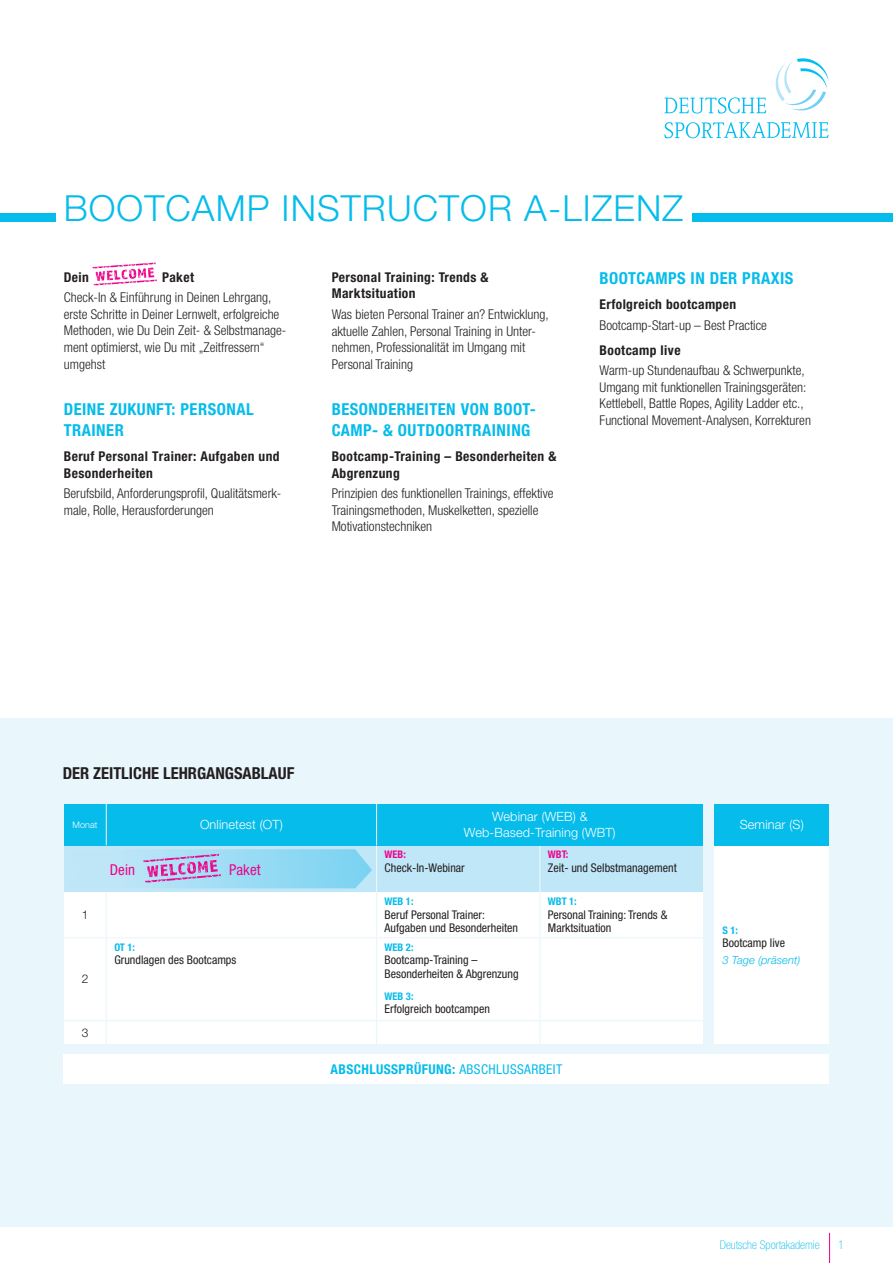
<style>
.page{position:relative;width:893px;height:1263px;background:#fff}
.page>*{position:absolute;margin:0;border:0;box-sizing:border-box;transform-origin:0 0}
.t1{font:300 36px "Helvetica Neue LT Std";letter-spacing:.03em;color:#05bceb}
.t2{font:700 condensed 16.5px/21px "Helvetica Neue LT Pro";letter-spacing:.03em;color:#05bceb}
.t3{font:700 condensed 16.5px "Helvetica Neue LT Pro";color:#231f20}
.t4{font:condensed 15px "Helvetica Neue LT Std";letter-spacing:.01em;color:#ed028c}
.t5{font:300 condensed 13.5px/16.5px "Helvetica Neue LT Pro";color:#231f20}
.t6{font:700 condensed 13.5px/16.5px "Helvetica Neue LT Pro";letter-spacing:.03em;color:#231f20}
.t7{font:700 condensed 13.5px "Helvetica Neue LT Pro";letter-spacing:.03em;color:#05bceb}
.t8{font:300 12.75px/16.5px "Helvetica Neue LT Std";letter-spacing:.01em;color:#fff;text-align:center}
.t9{font:condensed 12px/13.5px "Helvetica Neue LT Std";color:#231f20}
.t10{font:100 condensed 12px "Helvetica Neue LT Std";color:#05bceb}
.t11{font:300 12px "Helvetica Neue LT Std";color:#231f20}
.t12{font:italic 300 11.25px "Helvetica Neue LT Std";color:#05bceb}
.t13{font:700 condensed 10.5px "Helvetica Neue LT Pro";color:#05bceb}
.t14{font:700 condensed 10.5px "Helvetica Neue LT Pro";color:#ed028c}
.t15{font:300 9px "Helvetica Neue LT Std";letter-spacing:.01em;color:#fff}
.s1{font-family:"Helvetica Neue LT Std";font-weight:400}
</style>
<div class="page">
<div style="left:0;top:719px;width:893px;height:508px;background:#e9f7fc"></div>
<hr style="left:829px;top:1233px;width:1px;height:30px;background:#ed028c">
<div style="left:692px;top:213px;width:201px;height:8px;background:#05bceb"></div>
<div style="left:0;top:213px;width:55px;height:8px;background:#05bceb"></div>
<div style="left:64px;top:1054px;width:765px;height:30px;background:#fff"></div>
<div style="left:714px;top:845px;width:115px;height:199px;background:#fff"></div>
<div style="left:64px;top:892px;width:42px;height:46px;background:#fff"></div>
<div style="left:106px;top:892px;width:271px;height:46px;background:#fff"></div>
<div style="left:377px;top:892px;width:163px;height:46px;background:#fff"></div>
<div style="left:540px;top:892px;width:163px;height:46px;background:#fff"></div>
<div style="left:64px;top:938px;width:42px;height:82px;background:#fff"></div>
<div style="left:106px;top:938px;width:271px;height:82px;background:#fff"></div>
<div style="left:377px;top:938px;width:163px;height:82px;background:#fff"></div>
<div style="left:540px;top:938px;width:163px;height:82px;background:#fff"></div>
<div style="left:64px;top:1020px;width:42px;height:24px;background:#fff"></div>
<div style="left:106px;top:1020px;width:271px;height:24px;background:#fff"></div>
<div style="left:377px;top:1020px;width:163px;height:24px;background:#fff"></div>
<div style="left:540px;top:1020px;width:163px;height:24px;background:#fff"></div>
<svg style="left:664px;top:97px;width:102px;height:17px"></svg>
<svg style="left:664px;top:122px;width:165px;height:16px"></svg>
<svg style="left:775px;top:58px;width:53px;height:52px"></svg>
<svg style="left:92px;top:263px;width:65px;height:22px"></svg>
<hr style="left:64px;top:1020px;width:42px;height:1px;background:#e9f7fc">
<hr style="left:106px;top:1020px;width:271px;height:1px;background:#e9f7fc">
<hr style="left:377px;top:1020px;width:163px;height:1px;background:#e9f7fc">
<hr style="left:540px;top:1020px;width:163px;height:1px;background:#e9f7fc">
<hr style="left:64px;top:937px;width:42px;height:1px;background:#e9f7fc">
<hr style="left:106px;top:937px;width:271px;height:1px;background:#e9f7fc">
<hr style="left:377px;top:937px;width:163px;height:1px;background:#e9f7fc">
<hr style="left:540px;top:937px;width:163px;height:1px;background:#e9f7fc">
<div style="left:64px;top:845px;width:42px;height:47px;background:#c0e7f8"></div>
<div style="left:106px;top:845px;width:271px;height:47px;background:#c0e7f8"></div>
<div style="left:377px;top:845px;width:163px;height:47px;background:#c0e7f8"></div>
<div style="left:540px;top:845px;width:163px;height:47px;background:#c0e7f8"></div>
<hr style="left:376px;top:845px;width:1px;height:47px;background:#e9f7fc">
<hr style="left:539px;top:845px;width:1px;height:47px;background:#e9f7fc">
<hr style="left:106px;top:892px;width:1px;height:45px;background:#e9f7fc">
<hr style="left:376px;top:892px;width:1px;height:45px;background:#e9f7fc">
<hr style="left:539px;top:892px;width:1px;height:45px;background:#e9f7fc">
<hr style="left:106px;top:938px;width:1px;height:82px;background:#e9f7fc">
<hr style="left:376px;top:938px;width:1px;height:82px;background:#e9f7fc">
<hr style="left:539px;top:938px;width:1px;height:82px;background:#e9f7fc">
<svg style="left:106px;top:1021px;width:1px;height:23px"></svg>
<svg style="left:376px;top:1021px;width:1px;height:23px"></svg>
<svg style="left:539px;top:1021px;width:1px;height:23px"></svg>
<svg style="left:143px;top:849px;width:229px;height:39px;background:#9eccec"></svg>
<div style="left:64px;top:804px;width:42px;height:41px;background:#05bceb"></div>
<div style="left:106px;top:804px;width:271px;height:41px;background:#05bceb"></div>
<div style="left:377px;top:804px;width:326px;height:41px;background:#05bceb"></div>
<hr style="left:106px;top:804px;width:1px;height:41px;background:#e6e7e9">
<hr style="left:376px;top:804px;width:1px;height:41px;background:#e6e7e9">
<div style="left:714px;top:804px;width:115px;height:41px;background:#05bceb"></div>
<h1 class="t1" style="left:64px;top:186px;width:621px">BOOTCAMP INSTRUCTOR A-LIZENZ</h1>
<p class="t6" style="left:64px;top:269px;width:27px">Dein</p>
<p class="t6" style="left:162px;top:269px;width:33px">Paket</p>
<p class="t5" style="left:64px;top:289px;width:224px">Check-In &amp; Einführung in Deinen Lehrgang, erste Schritte in Deiner Lernwelt, erfolgreiche Methoden, wie Du Dein Zeit- &amp; Selbstmanage&shy;ment optimierst, wie Du mit „Zeitfressern“ umgehst</p>
<h2 class="t2" style="left:64px;top:399px;width:191px">DEINE ZUKUNFT: PERSONAL<br>TRAINER</h2>
<h3 class="t6" style="left:64px;top:448px;width:217px">Beruf Personal Trainer: Aufgaben und<br>Besonderheiten</h3>
<p class="t5" style="left:64px;top:485px;width:219px">Berufsbild, Anforderungsprofil, Qualitätsmerk&shy;male, Rolle, Herausforderungen</p>
<h3 class="t6" style="left:332px;top:269px;width:158px">Personal Training: Trends &amp;<br>Marktsituation</h3>
<p class="t5" style="left:332px;top:306px;width:219px">Was bieten Personal Trainer an? Entwicklung, aktuelle Zahlen, Personal Training in Unter&shy;nehmen, Professionalität im Umgang mit Personal Training</p>
<h2 class="t2" style="left:332px;top:398px;width:206px">BESONDERHEITEN VON BOOT-<br>CAMP- &amp; OUTDOORTRAINING</h2>
<h3 class="t6" style="left:332px;top:448px;width:226px">Bootcamp-Training – Besonderheiten &amp;<br>Abgrenzung</h3>
<p class="t5" style="left:332px;top:485px;width:223px">Prinzipien des funktionellen Trainings, effektive<br>Trainingsmethoden, Muskelketten, spezielle<br>Motivationstechniken</p>
<h2 class="t2" style="left:600px;top:267px;width:195px">BOOTCAMPS IN DER PRAXIS</h2>
<h3 class="t6" style="left:600px;top:296px;width:138px">Erfolgreich bootcampen</h3>
<p class="t5" style="left:600px;top:317px;width:169px">Bootcamp-Start-up – Best Practice</p>
<h3 class="t6" style="left:600px;top:341px;width:83px">Bootcamp live</h3>
<p class="t5" style="left:600px;top:362px;width:213px">Warm-up Stundenaufbau &amp; Schwerpunkte, Umgang mit funktionellen Trainingsgeräten:<br>Kettlebell, Battle Ropes, Agility Ladder etc., Functional Movement-Analysen, Korrekturen</p>
<p class="t3" style="left:63px;top:763px;width:233px">DER ZEITLICHE LEHRGANGSABLAUF</p>
<p class="t15" style="left:73px;top:819px;width:27px">Monat</p>
<p class="t8" style="left:200px;top:816px;width:84px">Onlinetest (OT)</p>
<p class="t8" style="left:464px;top:808px;width:153px">Webinar (WEB) &amp;<br>Web-Based-Training (WBT)</p>
<p class="t8" style="left:740px;top:816px;width:66px">Seminar (S)</p>
<p class="t11" style="left:82px;top:908px;width:8px">1</p>
<p class="t11" style="left:82px;top:972px;width:8px">2</p>
<p class="t11" style="left:82px;top:1025px;width:8px">3</p>
<p class="t4" style="left:110px;top:861px;width:27px">Dein</p>
<p class="t4" style="left:229px;top:861px;width:33px">Paket</p>
<p class="t13" style="left:114px;top:941px;width:22px">OT 1:</p>
<p class="t9" style="left:114px;top:953px;width:124px">Grundlagen des Bootcamps</p>
<p class="t14" style="left:385px;top:848px;width:23px">WEB:</p>
<p class="t9" style="left:385px;top:861px;width:82px">Check-In-Webinar</p>
<p class="t13" style="left:385px;top:895px;width:30px">WEB 1:</p>
<p class="t9" style="left:385px;top:908px;width:135px">Beruf Personal Trainer:<br>Aufgaben und Besonderheiten</p>
<p class="t13" style="left:385px;top:941px;width:30px">WEB 2:</p>
<p class="t9" style="left:385px;top:953px;width:135px">Bootcamp-Training –<br>Besonderheiten &amp; Abgrenzung</p>
<p class="t13" style="left:385px;top:990px;width:30px">WEB 3:</p>
<p class="t9" style="left:385px;top:1002px;width:107px">Erfolgreich bootcampen</p>
<p class="t14" style="left:548px;top:848px;width:22px">WBT:</p>
<p class="t9" style="left:548px;top:861px;width:130px">Zeit- und Selbstmanagement</p>
<p class="t13" style="left:548px;top:895px;width:30px">WBT 1:</p>
<p class="t9" style="left:548px;top:908px;width:121px">Personal Training: Trends &amp;<br>Marktsituation</p>
<p class="t7" style="left:331px;top:1061px;width:233px">ABSCHLUSSPRÜFUNG: <span class="s1">ABSCHLUSSARBEIT</span></p>
<p class="t13" style="left:722px;top:924px;width:17px">S 1:</p>
<p class="t9" style="left:722px;top:936px;width:64px">Bootcamp live</p>
<p class="t12" style="left:722px;top:953px;width:79px">3 Tage (präsent)</p>
<p class="t10" style="left:720px;top:1238px;width:101px">Deutsche Sportakademie</p>
<p class="t10" style="left:838px;top:1238px;width:7px">1</p>
</div>
